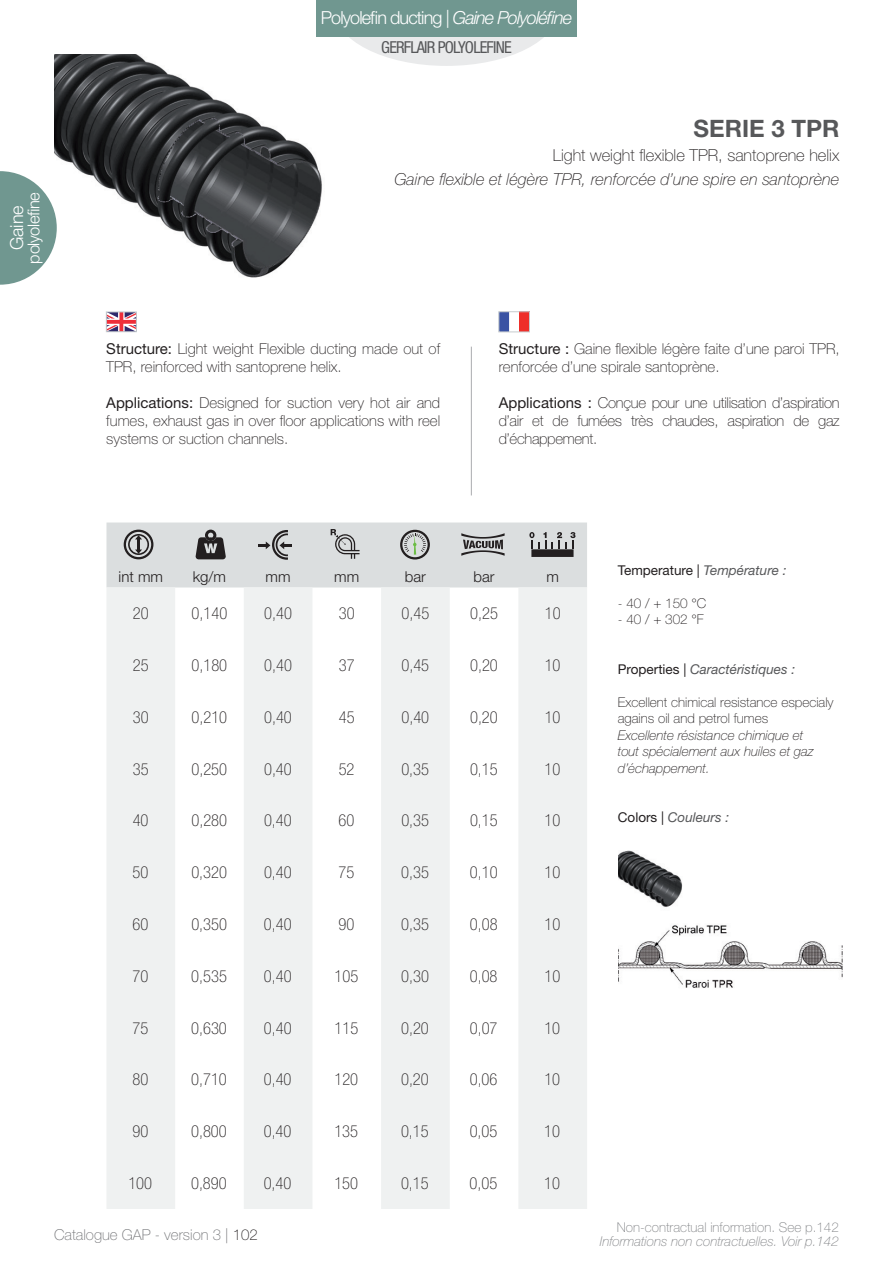
<style>
.page{position:relative;width:893px;height:1263px;background:#fff}
.page>*{position:absolute;margin:0;border:0;box-sizing:border-box;transform-origin:0 0}
.t1{font:700 24px "Helvetica Neue LT Std";color:#57585a}
.t2{font:300 18px "Helvetica Neue LT Std";letter-spacing:-.05em;color:#fff}
.t3{font:100 condensed 16.5px "Helvetica Neue LT Std";color:#231f20}
.t4{font:italic 100 16.5px "Helvetica Neue LT Std";color:#231f20}
.t5{font:100 16.5px "Helvetica Neue LT Std";color:#231f20}
.t6{font:condensed 16.5px "Helvetica Neue LT Std";letter-spacing:-.05em;color:#57585a}
.t7{font:300 16.5px "Helvetica Neue LT Std";letter-spacing:-.025em;color:#fff}
.t8{font:100 15px/18px "Helvetica Neue LT Std";color:#231f20}
.t9{font:100 15px "Helvetica Neue LT Std";color:#717275}
.t10{font:300 15px "Helvetica Neue LT Std";color:#231f20}
.t11{font:100 13.5px/16.5px "Helvetica Neue LT Std";color:#231f20}
.t12{font:italic 100 13.5px/16.5px "Helvetica Neue LT Std";color:#231f20}
.t13{font:italic 13.5px "Helvetica Neue LT Std";color:#57585a}
.t14{font:italic 100 13.5px "Helvetica Neue LT Std";color:#808285}
.t15{font:100 13.5px "Helvetica Neue LT Std";color:#808285}
.t16{font:13.5px "Helvetica Neue LT Std";color:#231f20}
.s1{font-style:italic}
.s2{font-weight:400}
.s3{font-style:italic;color:#57585a}
.s4{font-style:normal;color:#231f20}
.s5{color:#231f20}
</style>
<div class="page">
<img style="left:54px;top:54px;width:268px;height:224px">
<hr style="left:471px;top:347px;width:1px;height:148px;background:#aaabaf">
<div style="left:519px;top:312px;width:10px;height:20px;background:#ee2f2a"></div>
<svg style="left:501px;top:314px;width:8px;height:16px"></svg>
<div style="left:499px;top:312px;width:30px;height:20px;border:1px solid #c6cbce"></div>
<svg style="left:108px;top:314px;width:26px;height:16px"></svg>
<div style="left:106px;top:312px;width:30px;height:20px;border:1px solid #c6cbce"></div>
<img style="left:618px;top:850px;width:65px;height:57px">
<svg style="left:106px;top:587px;width:481px;height:622px;fill:#f6f7f7"></svg>
<svg style="left:106px;top:522px;width:481px;height:65px;background:#cccfd0"></svg>
<img style="left:618px;top:925px;width:225px;height:63px">
<svg style="left:349px;top:37px;width:195px;height:29px"></svg>
<div style="left:316px;top:0;width:261px;height:37px;background:#709790"></div>
<svg style="left:0;top:171px;width:57px;height:114px"></svg>
<p class="t7" style="left:24px;top:263px;width:73px;rotate:-90deg">polyolefine</p>
<p class="t2" style="left:6px;top:250px;width:47px;rotate:-90deg">Gaine</p>
<p class="t2" style="left:321px;top:6px;width:253px">Polyolefin ducting | <span class="s1">Gaine Polyoléfine</span></p>
<p class="t6" style="left:381px;top:38px;width:132px">GERFLAIR POLYOLEFINE</p>
<h1 class="t1" style="left:694px;top:113px;width:147px">SERIE 3 TPR</h1>
<p class="t5" style="left:553px;top:146px;width:288px">Light weight flexible TPR, santoprene helix</p>
<p class="t4" style="left:394px;top:170px;width:446px">Gaine flexible et légère TPR, renforcée d’une spire en santoprène</p>
<p class="t8" style="left:106px;top:339px;width:335px"><span class="s2">Structure:</span> Light weight Flexible ducting made out of<br>TPR, reinforced with santoprene helix.</p>
<p class="t8" style="left:106px;top:393px;width:335px;text-align:justify"><span class="s2">Applications:</span> Designed for suction very hot air and fumes, exhaust gas in over floor applications with reel systems or suction channels.</p>
<p class="t8" style="left:499px;top:339px;width:342px"><span class="s2">Structure :</span> Gaine flexible légère faite d’une paroi TPR, renforcée d’une spirale santoprène.</p>
<p class="t8" style="left:499px;top:393px;width:342px;text-align:justify"><span class="s2">Applications :</span> Conçue pour une utilisation d’aspiration d’air et de fumées très chaudes, aspiration de gaz d’échappement.</p>
<p class="t10" style="left:119px;top:567px;width:46px">int mm</p>
<p class="t10" style="left:193px;top:567px;width:35px">kg/m</p>
<p class="t10" style="left:266px;top:567px;width:26px">mm</p>
<p class="t10" style="left:334px;top:567px;width:26px">mm</p>
<p class="t10" style="left:405px;top:567px;width:23px">bar</p>
<p class="t10" style="left:473px;top:567px;width:23px">bar</p>
<p class="t10" style="left:546px;top:567px;width:14px">m</p>
<p class="t3" style="left:133px;top:604px;width:17px">20</p>
<p class="t3" style="left:192px;top:604px;width:37px">0,140</p>
<p class="t3" style="left:264px;top:604px;width:29px">0,40</p>
<p class="t3" style="left:339px;top:604px;width:17px">30</p>
<p class="t3" style="left:402px;top:604px;width:29px">0,45</p>
<p class="t3" style="left:470px;top:604px;width:29px">0,25</p>
<p class="t3" style="left:545px;top:604px;width:17px">10</p>
<p class="t3" style="left:133px;top:656px;width:17px">25</p>
<p class="t3" style="left:192px;top:656px;width:37px">0,180</p>
<p class="t3" style="left:264px;top:656px;width:29px">0,40</p>
<p class="t3" style="left:339px;top:656px;width:17px">37</p>
<p class="t3" style="left:401px;top:656px;width:29px">0,45</p>
<p class="t3" style="left:470px;top:656px;width:29px">0,20</p>
<p class="t3" style="left:545px;top:656px;width:17px">10</p>
<p class="t3" style="left:133px;top:708px;width:17px">30</p>
<p class="t3" style="left:192px;top:708px;width:37px">0,210</p>
<p class="t3" style="left:264px;top:708px;width:29px">0,40</p>
<p class="t3" style="left:339px;top:708px;width:17px">45</p>
<p class="t3" style="left:401px;top:708px;width:29px">0,40</p>
<p class="t3" style="left:470px;top:708px;width:29px">0,20</p>
<p class="t3" style="left:545px;top:708px;width:17px">10</p>
<p class="t3" style="left:133px;top:759px;width:17px">35</p>
<p class="t3" style="left:191px;top:759px;width:37px">0,250</p>
<p class="t3" style="left:264px;top:759px;width:29px">0,40</p>
<p class="t3" style="left:339px;top:759px;width:17px">52</p>
<p class="t3" style="left:401px;top:759px;width:29px">0,35</p>
<p class="t3" style="left:470px;top:759px;width:29px">0,15</p>
<p class="t3" style="left:545px;top:759px;width:17px">10</p>
<p class="t3" style="left:133px;top:811px;width:17px">40</p>
<p class="t3" style="left:191px;top:811px;width:37px">0,280</p>
<p class="t3" style="left:264px;top:811px;width:29px">0,40</p>
<p class="t3" style="left:339px;top:811px;width:17px">60</p>
<p class="t3" style="left:401px;top:811px;width:29px">0,35</p>
<p class="t3" style="left:470px;top:811px;width:29px">0,15</p>
<p class="t3" style="left:545px;top:811px;width:17px">10</p>
<p class="t3" style="left:133px;top:863px;width:17px">50</p>
<p class="t3" style="left:191px;top:863px;width:37px">0,320</p>
<p class="t3" style="left:264px;top:863px;width:29px">0,40</p>
<p class="t3" style="left:339px;top:863px;width:17px">75</p>
<p class="t3" style="left:401px;top:863px;width:29px">0,35</p>
<p class="t3" style="left:470px;top:863px;width:29px">0,10</p>
<p class="t3" style="left:544px;top:863px;width:17px">10</p>
<p class="t3" style="left:133px;top:915px;width:17px">60</p>
<p class="t3" style="left:191px;top:915px;width:37px">0,350</p>
<p class="t3" style="left:264px;top:915px;width:29px">0,40</p>
<p class="t3" style="left:339px;top:915px;width:17px">90</p>
<p class="t3" style="left:401px;top:915px;width:29px">0,35</p>
<p class="t3" style="left:470px;top:915px;width:29px">0,08</p>
<p class="t3" style="left:544px;top:915px;width:17px">10</p>
<p class="t3" style="left:133px;top:967px;width:17px">70</p>
<p class="t3" style="left:191px;top:967px;width:37px">0,535</p>
<p class="t3" style="left:264px;top:967px;width:29px">0,40</p>
<p class="t3" style="left:335px;top:967px;width:25px">105</p>
<p class="t3" style="left:401px;top:967px;width:29px">0,30</p>
<p class="t3" style="left:470px;top:967px;width:29px">0,08</p>
<p class="t3" style="left:544px;top:967px;width:17px">10</p>
<p class="t3" style="left:133px;top:1018px;width:17px">75</p>
<p class="t3" style="left:191px;top:1018px;width:37px">0,630</p>
<p class="t3" style="left:264px;top:1018px;width:29px">0,40</p>
<p class="t3" style="left:334px;top:1018px;width:25px">115</p>
<p class="t3" style="left:401px;top:1018px;width:29px">0,20</p>
<p class="t3" style="left:470px;top:1018px;width:29px">0,07</p>
<p class="t3" style="left:544px;top:1018px;width:17px">10</p>
<p class="t3" style="left:132px;top:1070px;width:17px">80</p>
<p class="t3" style="left:191px;top:1070px;width:37px">0,710</p>
<p class="t3" style="left:264px;top:1070px;width:29px">0,40</p>
<p class="t3" style="left:334px;top:1070px;width:25px">120</p>
<p class="t3" style="left:401px;top:1070px;width:29px">0,20</p>
<p class="t3" style="left:470px;top:1070px;width:29px">0,06</p>
<p class="t3" style="left:544px;top:1070px;width:17px">10</p>
<p class="t3" style="left:132px;top:1122px;width:17px">90</p>
<p class="t3" style="left:191px;top:1122px;width:37px">0,800</p>
<p class="t3" style="left:264px;top:1122px;width:29px">0,40</p>
<p class="t3" style="left:334px;top:1122px;width:25px">135</p>
<p class="t3" style="left:401px;top:1122px;width:29px">0,15</p>
<p class="t3" style="left:470px;top:1122px;width:29px">0,05</p>
<p class="t3" style="left:544px;top:1122px;width:17px">10</p>
<p class="t3" style="left:128px;top:1174px;width:25px">100</p>
<p class="t3" style="left:191px;top:1174px;width:37px">0,890</p>
<p class="t3" style="left:264px;top:1174px;width:29px">0,40</p>
<p class="t3" style="left:334px;top:1174px;width:25px">150</p>
<p class="t3" style="left:401px;top:1174px;width:29px">0,15</p>
<p class="t3" style="left:470px;top:1174px;width:29px">0,05</p>
<p class="t3" style="left:544px;top:1174px;width:17px">10</p>
<p class="t16" style="left:618px;top:562px;width:170px">Temperature | <span class="s3">Température :</span></p>
<p class="t11" style="left:618px;top:595px;width:90px">- 40 / + 150 °C</p>
<p class="t11" style="left:618px;top:611px;width:87px">- 40 / + 302 °F</p>
<p class="t13" style="left:618px;top:661px;width:179px"><span class="s4">Properties |</span> Caractéristiques :</p>
<p class="t11" style="left:618px;top:694px;width:217px">Excellent chimical resistance especialy agains oil and petrol fumes</p>
<p class="t12" style="left:618px;top:727px;width:197px">Excellente résistance chimique et tout spécialement aux huiles et gaz d’échappement.</p>
<p class="t13" style="left:618px;top:809px;width:113px"><span class="s4">Colors |</span> Couleurs :</p>
<p class="t9" style="left:54px;top:1226px;width:205px">Catalogue GAP - version 3 | <span class="s5">102</span></p>
<p class="t15" style="left:617px;top:1219px;width:224px">Non-contractual information. See p.142</p>
<p class="t14" style="left:600px;top:1233px;width:241px">Informations non contractuelles. Voir p.142</p>
</div>
